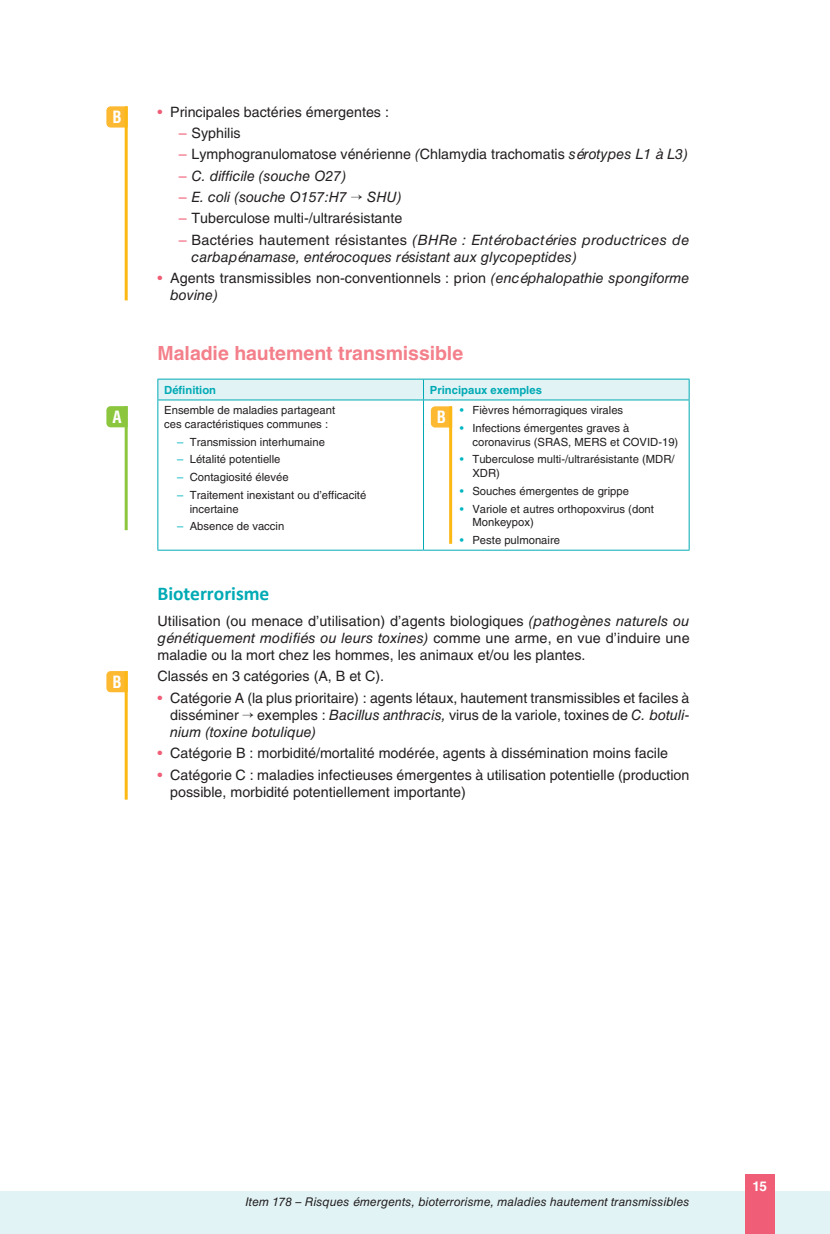
<style>
.page{position:relative;width:830px;height:1234px;background:#fff}
.page>*{position:absolute;margin:0;border:0;box-sizing:border-box;transform-origin:0 0}
.t1{font:700 19.5px "Helvetica LT Std";color:#f3808b}
.t2{font:700 19.5px "Calibri";color:#00aab5}
.t3{font:700 condensed 16.5px "Helvetica LT Std";color:#fff}
.t4{font:14.25px/17.1px "Helvetica LT Std";color:#231f20}
.t5{font:italic 14.25px/17.1px "Helvetica LT Std";color:#231f20}
.t6{font:700 13.5px "Helvetica LT Std";color:#fff}
.t7{font:italic 12px "Helvetica LT Std";letter-spacing:.01em;color:#231f20}
.t8{font:11.25px/13.5px "Helvetica LT Std";color:#231f20}
.t9{font:700 11.25px "Helvetica LT Std";color:#00aab5}
.s1{color:#f05d76}
.s2{font-style:italic}
.s3{font-style:normal;color:#f05d76}
.s4{font-style:normal}
.s5{color:#00b6c0}
</style>
<div class="page">
<div style="left:0;top:1191px;width:829px;height:42px;background:#e2f3f5"></div>
<hr style="left:423px;top:400px;width:1px;height:149px;background:#00aab5">
<hr style="left:157px;top:400px;width:1px;height:149px;background:#00aab5">
<hr style="left:688px;top:400px;width:1px;height:149px;background:#00aab5">
<hr style="left:157px;top:549px;width:266px;height:1px;background:#00aab5">
<hr style="left:423px;top:549px;width:266px;height:1px;background:#00aab5">
<hr style="left:157px;top:378px;width:266px;height:1px;background:#00aab5">
<hr style="left:423px;top:378px;width:266px;height:1px;background:#00aab5">
<div style="left:157px;top:379px;width:532px;height:20px;background:#e2f3f5"></div>
<hr style="left:157px;top:399px;width:266px;height:1px;background:#00aab5">
<hr style="left:423px;top:399px;width:266px;height:1px;background:#00aab5">
<svg style="left:106px;top:106px;width:19px;height:21px"></svg>
<hr style="left:125px;top:106px;width:3px;height:194px;background:#fcb814">
<svg style="left:106px;top:406px;width:19px;height:21px"></svg>
<hr style="left:125px;top:406px;width:3px;height:124px;background:#8bc63e">
<svg style="left:106px;top:671px;width:19px;height:21px"></svg>
<hr style="left:125px;top:671px;width:3px;height:128px;background:#fcb814">
<svg style="left:430px;top:406px;width:19px;height:21px"></svg>
<hr style="left:449px;top:406px;width:3px;height:137px;background:#fcb814">
<div style="left:744px;top:1174px;width:30px;height:59px;background:#f05d76"></div>
<hr style="left:0;top:0;width:1px;height:58px;background:#f05d76">
<p class="t3" style="left:112px;top:106px;width:11px">B</p>
<p class="t3" style="left:112px;top:406px;width:11px">A</p>
<p class="t3" style="left:112px;top:671px;width:11px">B</p>
<p class="t4" style="left:157px;top:103px;width:233px"><span class="s1">•</span> Principales bactéries émergentes :</p>
<p class="t4" style="left:179px;top:124px;width:63px"><span class="s1">–</span> Syphilis</p>
<p class="t4" style="left:179px;top:146px;width:510px"><span class="s1">–</span> Lymphogranulomatose vénérienne <span class="s2">(</span>Chlamydia trachomatis <span class="s2">sérotypes L1 à L3)</span></p>
<p class="t5" style="left:179px;top:167px;width:169px"><span class="s3">–</span> C. difficile (souche O27)</p>
<p class="t5" style="left:179px;top:188px;width:224px"><span class="s3">–</span> E. coli (souche O157:H7 → SHU)</p>
<p class="t4" style="left:179px;top:210px;width:225px"><span class="s1">–</span> Tuberculose multi-/ultrarésistante</p>
<p class="t5" style="left:191px;top:231px;width:499px;text-indent:-13px"><span class="s3">–</span> <span class="s4">Bactéries hautement résistantes</span> (BHRe : Entérobactéries productrices de carbapénamase, entérocoques résistant aux glycopeptides)</p>
<p class="t4" style="left:170px;top:270px;width:520px;text-indent:-13px"><span class="s1">•</span> Agents transmissibles non-conventionnels : prion <span class="s2">(encéphalopathie spongiforme bovine)</span></p>
<h1 class="t1" style="left:157px;top:341px;width:307px">Maladie hautement transmissible</h1>
<p class="t9" style="left:164px;top:382px;width:53px">Définition</p>
<p class="t9" style="left:429px;top:382px;width:113px">Principaux exemples</p>
<p class="t8" style="left:164px;top:403px;width:172px">Ensemble de maladies partageant ces caractéristiques communes :</p>
<p class="t8" style="left:177px;top:435px;width:149px"><span class="s5">–</span> Transmission interhumaine</p>
<p class="t8" style="left:177px;top:452px;width:105px"><span class="s5">–</span> Létalité potentielle</p>
<p class="t8" style="left:177px;top:470px;width:113px"><span class="s5">–</span> Contagiosité élevée</p>
<p class="t8" style="left:190px;top:488px;width:178px;text-indent:-13px"><span class="s5">–</span> Traitement inexistant ou d’efficacité incertaine</p>
<p class="t8" style="left:177px;top:519px;width:109px"><span class="s5">–</span> Absence de vaccin</p>
<p class="t8" style="left:459px;top:403px;width:165px"><span class="s5">•</span> Fièvres hémorragiques virales</p>
<p class="t8" style="left:472px;top:421px;width:207px;text-indent:-13px"><span class="s5">•</span> Infections émergentes graves à coronavirus (SRAS, MERS et COVID-19)</p>
<p class="t8" style="left:472px;top:452px;width:203px;text-indent:-13px"><span class="s5">•</span> Tuberculose multi-/ultrarésistante (MDR/<br>XDR)</p>
<p class="t8" style="left:459px;top:484px;width:171px"><span class="s5">•</span> Souches émergentes de grippe</p>
<p class="t8" style="left:472px;top:501px;width:183px;text-indent:-13px"><span class="s5">•</span> Variole et autres orthopoxvirus (dont<br>Monkeypox)</p>
<p class="t8" style="left:459px;top:533px;width:102px"><span class="s5">•</span> Peste pulmonaire</p>
<p class="t3" style="left:436px;top:406px;width:11px">B</p>
<h1 class="t2" style="left:157px;top:581px;width:113px">Bioterrorisme</h1>
<p class="t4" style="left:157px;top:612px;width:533px;text-align:justify">Utilisation (ou menace d’utilisation) d’agents biologiques <span class="s2">(pathogènes naturels ou génétiquement modifiés ou leurs toxines)</span> comme une arme, en vue d’induire une maladie ou la mort chez les hommes, les animaux et/ou les plantes.</p>
<p class="t4" style="left:157px;top:667px;width:228px">Classés en 3 catégories (A, B et C).</p>
<p class="t4" style="left:170px;top:689px;width:520px;text-align:justify;text-indent:-13px"><span class="s1">•</span> Catégorie A (la plus prioritaire) : agents létaux, hautement transmissibles et faciles à disséminer → exemples : <span class="s2">Bacillus anthracis,</span> virus de la variole, toxines de <span class="s2">C. botuli&shy;nium (toxine botulique)</span></p>
<p class="t4" style="left:157px;top:744px;width:512px"><span class="s1">•</span> Catégorie B : morbidité/mortalité modérée, agents à dissémination moins facile</p>
<p class="t4" style="left:170px;top:765px;width:520px;text-indent:-13px"><span class="s1">•</span> Catégorie C : maladies infectieuses émergentes à utilisation potentielle (production possible, morbidité potentiellement importante)</p>
<p class="t7" style="left:245px;top:1194px;width:445px">Item 178 – Risques émergents, bioterrorisme, maladies hautement transmissibles</p>
<p class="t6" style="left:752px;top:1178px;width:16px">15</p>
</div>
